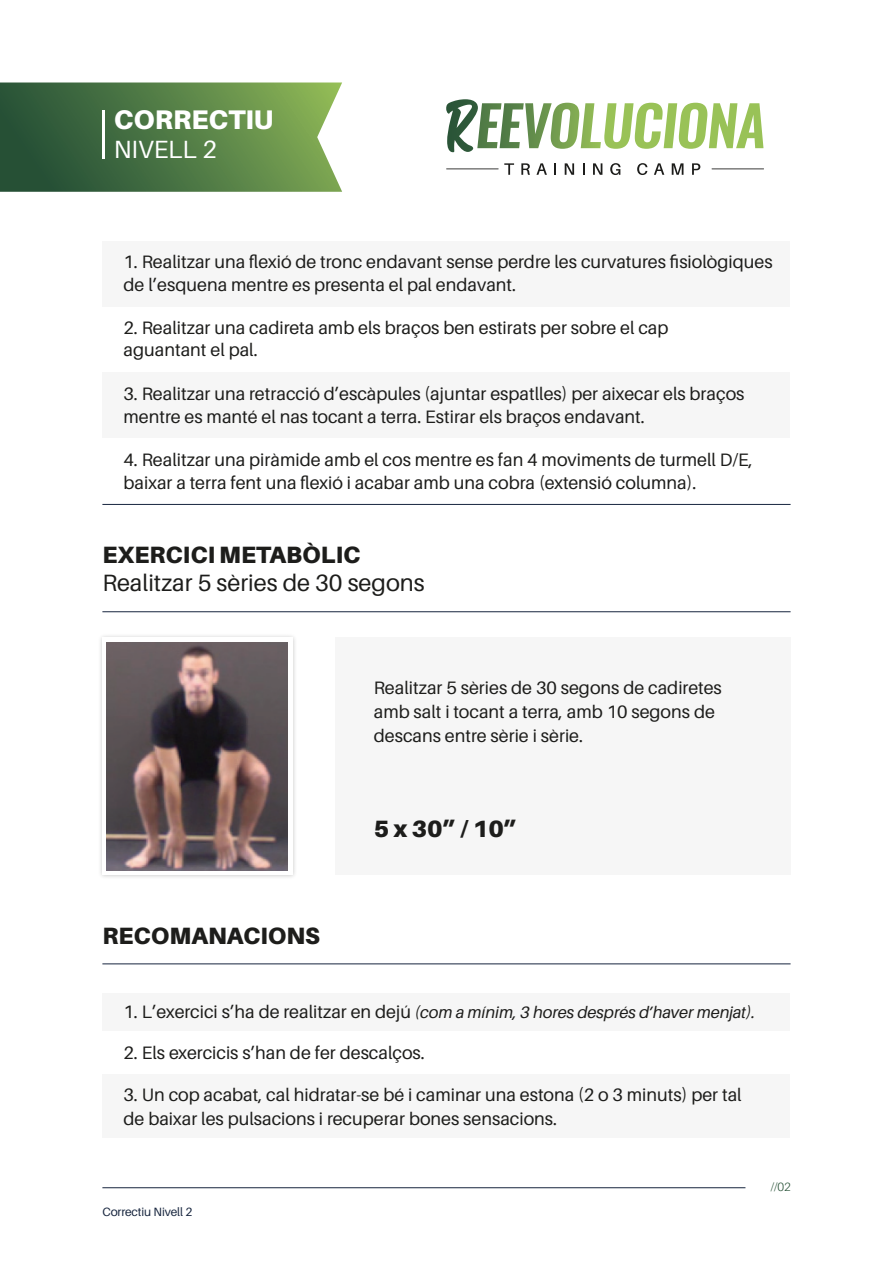
<style>
.page{position:relative;width:893px;height:1263px;background:#fff}
.page>*{position:absolute;margin:0;border:0;box-sizing:border-box;transform-origin:0 0}
.t1{font:900 27px "Aileron";color:#fff}
.t2{font:24.9px "Aileron";color:#fff}
.t3{font:900 23.55px "Aileron";color:#1d1d1b}
.t4{font:23.55px "Aileron";color:#1d1d1b}
.t5{font:18px/22.5px "Aileron";color:#1d1d1b}
.t6{font:italic 16.5px "Aileron";color:#1d1d1b}
.t7{font:12px "Aileron";letter-spacing:-.01em;color:#17253e}
.t8{font:300 12px "Aileron";color:#265035}
.s1{font-style:normal;font-size:18px}
</style>
<div class="page">
<hr style="left:102px;top:504px;width:689px;height:1px;background:#17253e">
<div style="left:102px;top:241px;width:688px;height:66px;background:#f6f6f6"></div>
<div style="left:102px;top:372px;width:688px;height:66px;background:#f6f6f6"></div>
<hr style="left:102px;top:1187px;width:643px;height:1px;background:#17253e">
<svg style="left:504px;top:163px;width:10px;height:12px"></svg>
<svg style="left:521px;top:163px;width:9px;height:12px"></svg>
<svg style="left:536px;top:163px;width:11px;height:12px"></svg>
<svg style="left:554px;top:163px;width:2px;height:12px"></svg>
<svg style="left:565px;top:163px;width:9px;height:12px"></svg>
<svg style="left:583px;top:163px;width:1px;height:12px"></svg>
<svg style="left:593px;top:163px;width:9px;height:12px"></svg>
<svg style="left:610px;top:163px;width:10px;height:12px"></svg>
<svg style="left:637px;top:163px;width:10px;height:12px"></svg>
<svg style="left:654px;top:163px;width:10px;height:12px"></svg>
<svg style="left:672px;top:163px;width:11px;height:12px"></svg>
<svg style="left:692px;top:163px;width:8px;height:12px"></svg>
<hr style="left:712px;top:168px;width:52px;height:1px;background:#1d1d1b">
<hr style="left:446px;top:168px;width:53px;height:1px;background:#1d1d1b">
<svg style="left:446px;top:99px;width:317px;height:54px"></svg>
<svg style="left:0;top:82px;width:342px;height:110px;background:#557e4b"></svg>
<hr style="left:102px;top:110px;width:3px;height:48px;background:#fff">
<div style="left:102px;top:1074px;width:688px;height:63px;background:#f6f6f6"></div>
<div style="left:102px;top:993px;width:688px;height:37px;background:#f6f6f6"></div>
<hr style="left:102px;top:964px;width:689px;height:1px;background:#17253e">
<hr style="left:102px;top:611px;width:689px;height:1px;background:#17253e">
<img style="left:100px;top:636px;width:195px;height:241px">
<div style="left:102px;top:638px;width:191px;height:237px;background:#fff"></div>
<img style="left:107px;top:642px;width:181px;height:229px">
<div style="left:335px;top:638px;width:456px;height:237px;background:#f6f6f6"></div>
<h1 class="t1" style="left:114px;top:104px;width:161px">CORRECTIU</h1>
<h2 class="t2" style="left:114px;top:136px;width:105px">NIVELL 2</h2>
<p class="t5" style="left:124px;top:251px;width:651px">1. Realitzar una flexió de tronc endavant sense perdre les curvatures fisiològiques de l’esquena mentre es presenta el pal endavant.</p>
<p class="t5" style="left:124px;top:316px;width:546px">2. Realitzar una cadireta amb els braços ben estirats per sobre el cap aguantant el pal.</p>
<p class="t5" style="left:124px;top:383px;width:622px">3. Realitzar una retracció d’escàpules (ajuntar espatlles) per aixecar els braços mentre es manté el nas tocant a terra. Estirar els braços endavant.</p>
<p class="t5" style="left:124px;top:449px;width:631px">4. Realitzar una piràmide amb el cos mentre es fan 4 moviments de turmell D/E, baixar a terra fent una flexió i acabar amb una cobra (extensió columna).</p>
<h3 class="t3" style="left:102px;top:541px;width:260px">EXERCICI METABÒLIC</h3>
<h3 class="t4" style="left:102px;top:569px;width:324px">Realitzar 5 sèries de 30 segons</h3>
<p class="t5" style="left:374px;top:676px;width:349px;line-height:24px">Realitzar 5 sèries de 30 segons de cadiretes amb salt i tocant a terra, amb 10 segons de descans entre sèrie i sèrie.</p>
<h3 class="t3" style="left:102px;top:922px;width:219px">RECOMANACIONS</h3>
<h3 class="t3" style="left:374px;top:815px;width:145px">5 x 30” / 10”</h3>
<p class="t6" style="left:124px;top:1003px;width:633px"><span class="s1">1. L’exercici s’ha de realitzar en dejú</span> (com a mínim, 3 hores després d’haver menjat).</p>
<p class="t5" style="left:124px;top:1042px;width:303px">2. Els exercicis s’han de fer descalços.</p>
<p class="t5" style="left:124px;top:1082px;width:620px;line-height:24px">3. Un cop acabat, cal hidratar-se bé i caminar una estona (2 o 3 minuts) per tal de baixar les pulsacions i recuperar bones sensacions.</p>
<p class="t7" style="left:102px;top:1205px;width:92px">Correctiu Nivell 2</p>
<p class="t8" style="left:771px;top:1180px;width:22px">//02</p>
</div>
